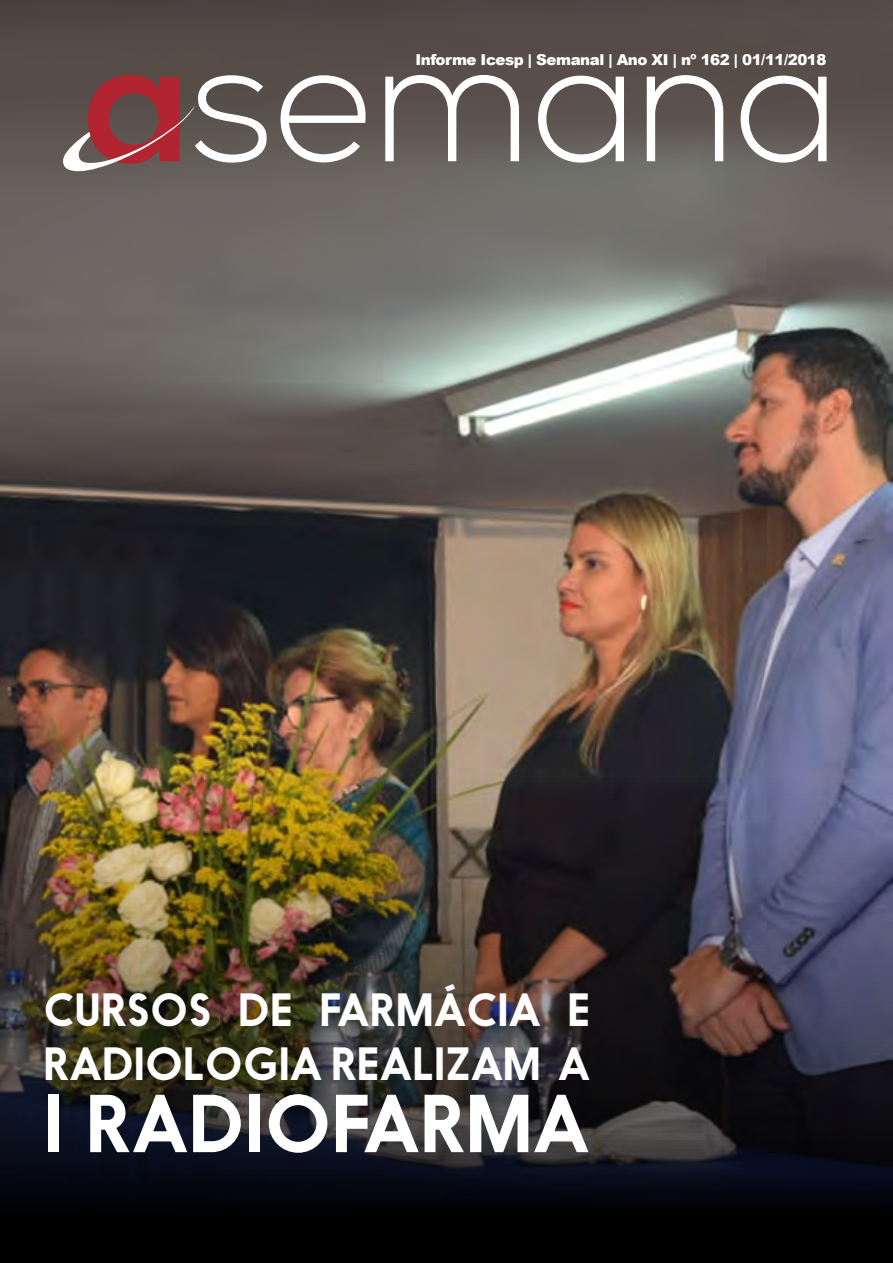
<style>
.page{position:relative;width:893px;height:1263px;background:#fff}
.page>*{position:absolute;margin:0;border:0;box-sizing:border-box;transform-origin:0 0}
.t1{font:500 76.5px "Nanami";color:#fff}
.t2{font:500 43.5px/54px "Nanami";color:#fff}
.t3{font:900 15px "Arial";letter-spacing:-.03em;color:#fff}
</style>
<div class="page">
<img style="left:0;top:0;width:893px;height:1263px">
<svg style="left:280px;top:75px;width:89px;height:87px"></svg>
<svg style="left:385px;top:75px;width:134px;height:86px"></svg>
<svg style="left:538px;top:76px;width:90px;height:87px"></svg>
<svg style="left:647px;top:75px;width:76px;height:86px"></svg>
<svg style="left:741px;top:76px;width:90px;height:87px"></svg>
<svg style="left:61px;top:75px;width:206px;height:104px;background:#845f5f"></svg>
<p class="t3" style="left:415px;top:49px;width:413px">Informe Icesp | Semanal | Ano XI | nº 162 | 01/11/2018</p>
<h2 class="t2" style="left:44px;top:983px;width:549px">CURSOS DE FARMÁCIA E<br>RADIOLOGIA REALIZAM A</h2>
<h1 class="t1" style="left:44px;top:1077px;width:547px">I RADIOFARMA</h1>
</div>
